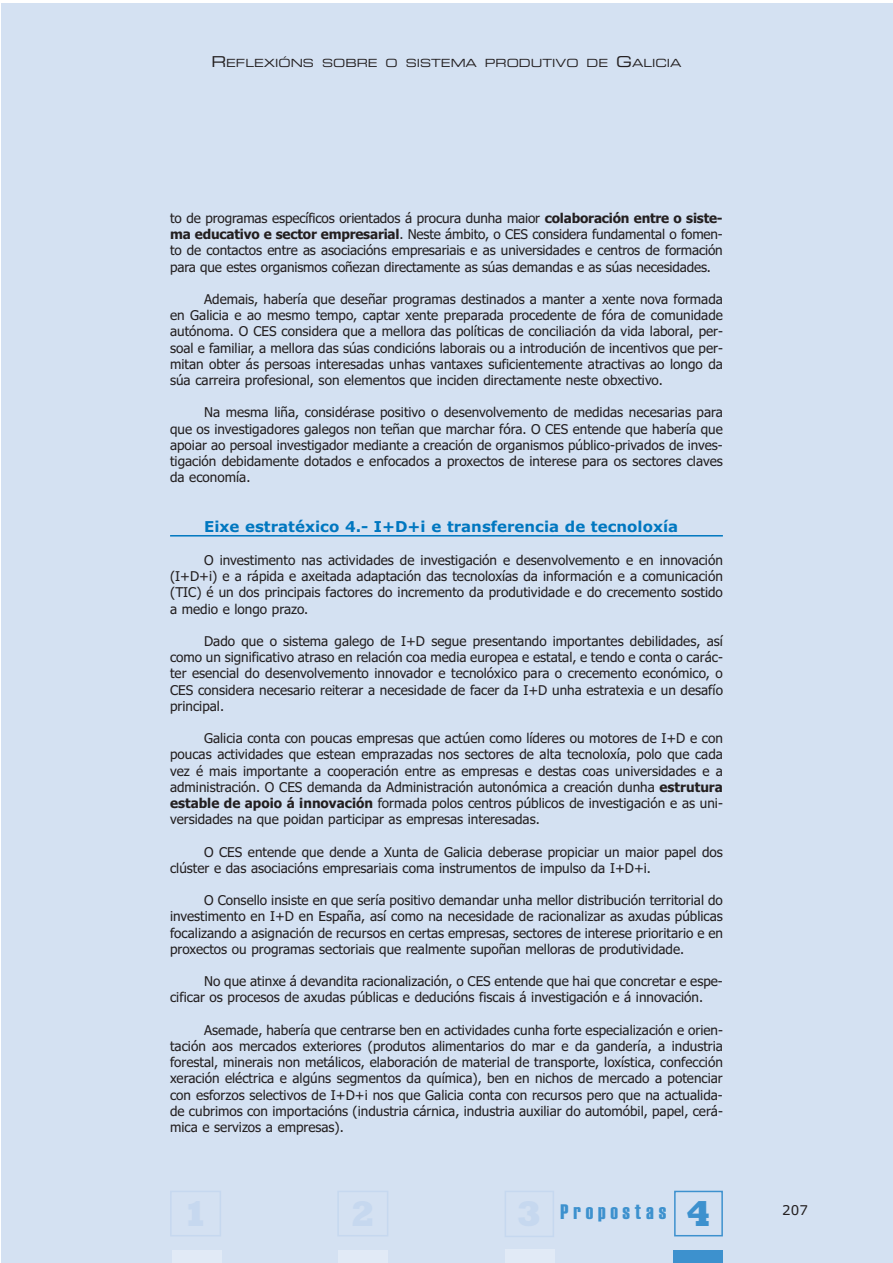
<style>
.page{position:relative;width:893px;height:1263px;background:#fff}
.page>*{position:absolute;margin:0;border:0;box-sizing:border-box;transform-origin:0 0}
.t1{font:800 36px "Rockwell";color:#3d91ce}
.t2{font:21px "Haettenschweiler";letter-spacing:.235em;color:#3d91ce}
.t3{font:700 15px "Verdana";color:#0077c0}
.t4{font:13.5px/16.2px "Tahoma";color:#231f20;text-align:justify}
.t5{font:13.5px "Verdana";color:#231f20}
.t6{font:11.25px "Eurostile Extended Two";color:#231f20}
.s1{font-size:15px}
.s2{font-weight:700}
</style>
<div class="page">
<div style="left:1px;top:3px;width:892px;height:1260px;background:#d4e1f2"></div>
<hr style="left:170px;top:535px;width:553px;height:1px;background:#0077c0">
<div style="left:170px;top:1191px;width:51px;height:45px;border:2px solid #c6d8ef"></div>
<div style="left:337px;top:1191px;width:51px;height:45px;border:2px solid #c6d8ef"></div>
<div style="left:505px;top:1191px;width:49px;height:46px;border:2px solid #c6d8ef"></div>
<div style="left:674px;top:1191px;width:49px;height:45px;border:2px solid #3d91ce"></div>
<div style="left:172px;top:1250px;width:49px;height:13px;background:#e1eaf6"></div>
<div style="left:339px;top:1250px;width:49px;height:13px;background:#e1eaf6"></div>
<div style="left:505px;top:1249px;width:49px;height:14px;background:#e1eaf6"></div>
<div style="left:674px;top:1250px;width:49px;height:13px;background:#3d91ce"></div>
<p class="t6" style="left:211px;top:59px;width:472px"><span class="s1">R</span>EFLEXIÓNS SOBRE O SISTEMA PRODUTIVO DE <span class="s1">G</span>ALICIA</p>
<p class="t4" style="left:170px;top:210px;width:554px">to de programas específicos orientados á procura dunha maior <span class="s2">colaboración entre o siste&shy;ma educativo e sector empresarial</span>. Neste ámbito, o CES considera fundamental o fomen&shy;to de contactos entre as asociacións empresariais e as universidades e centros de formación para que estes organismos coñezan directamente as súas demandas e as súas necesidades.</p>
<p class="t4" style="left:170px;top:291px;width:554px;text-indent:34px">Ademais, habería que deseñar programas destinados a manter a xente nova formada en Galicia e ao mesmo tempo, captar xente preparada procedente de fóra de comunidade autónoma. O CES considera que a mellora das políticas de conciliación da vida laboral, per&shy;soal e familiar, a mellora das súas condicións laborais ou a introdución de incentivos que per&shy;mitan obter ás persoas interesadas unhas vantaxes suficientemente atractivas ao longo da súa carreira profesional, son elementos que inciden directamente neste obxectivo.</p>
<p class="t4" style="left:170px;top:405px;width:554px;text-indent:34px">Na mesma liña, considérase positivo o desenvolvemento de medidas necesarias para que os investigadores galegos non teñan que marchar fóra. O CES entende que habería que apoiar ao persoal investigador mediante a creación de organismos público-privados de inves&shy;tigación debidamente dotados e enfocados a proxectos de interese para os sectores claves da economía.</p>
<p class="t3" style="left:204px;top:518px;width:476px">Eixe estratéxico 4.- I+D+i e transferencia de tecnoloxía</p>
<p class="t4" style="left:170px;top:552px;width:554px;text-indent:34px">O investimento nas actividades de investigación e desenvolvemento e en innovación (I+D+i) e a rápida e axeitada adaptación das tecnoloxías da información e a comunicación (TIC) é un dos principais factores do incremento da produtividade e do crecemento sostido a medio e longo prazo.</p>
<p class="t4" style="left:170px;top:633px;width:554px;text-indent:34px">Dado que o sistema galego de I+D segue presentando importantes debilidades, así como un significativo atraso en relación coa media europea e estatal, e tendo e conta o carác&shy;ter esencial do desenvolvemento innovador e tecnolóxico para o crecemento económico, o CES considera necesario reiterar a necesidade de facer da I+D unha estratexia e un desafío principal.</p>
<p class="t4" style="left:170px;top:730px;width:554px;text-indent:34px">Galicia conta con poucas empresas que actúen como líderes ou motores de I+D e con poucas actividades que estean emprazadas nos sectores de alta tecnoloxía, polo que cada vez é mais importante a cooperación entre as empresas e destas coas universidades e a administración. O CES demanda da Administración autonómica a creación dunha <span class="s2">estrutura estable de apoio á innovación</span> formada polos centros públicos de investigación e as uni&shy;versidades na que poidan participar as empresas interesadas.</p>
<p class="t4" style="left:170px;top:844px;width:554px;text-indent:34px">O CES entende que dende a Xunta de Galicia deberase propiciar un maior papel dos clúster e das asociacións empresariais coma instrumentos de impulso da I+D+i.</p>
<p class="t4" style="left:170px;top:892px;width:554px;text-indent:34px">O Consello insiste en que sería positivo demandar unha mellor distribución territorial do investimento en I+D en España, así como na necesidade de racionalizar as axudas públicas focalizando a asignación de recursos en certas empresas, sectores de interese prioritario e en proxectos ou programas sectoriais que realmente supoñan melloras de produtividade.</p>
<p class="t4" style="left:170px;top:973px;width:554px;text-indent:34px">No que atinxe á devandita racionalización, o CES entende que hai que concretar e espe&shy;cificar os procesos de axudas públicas e deducións fiscais á investigación e á innovación.</p>
<p class="t4" style="left:170px;top:1022px;width:554px;text-indent:34px">Asemade, habería que centrarse ben en actividades cunha forte especialización e orien&shy;tación aos mercados exteriores (produtos alimentarios do mar e da gandería, a industria forestal, minerais non metálicos, elaboración de material de transporte, loxística, confección xeración eléctrica e algúns segmentos da química), ben en nichos de mercado a potenciar con esforzos selectivos de I+D+i nos que Galicia conta con recursos pero que na actualida&shy;de cubrimos con importacións (industria cárnica, industria auxiliar do automóbil, papel, cerá&shy;mica e servizos a empresas).</p>
<h2 class="t2" style="left:560px;top:1200px;width:107px">Propostas</h2>
<h1 class="t1" style="left:686px;top:1193px;width:26px">4</h1>
<p class="t5" style="left:782px;top:1202px;width:27px">207</p>
</div>
